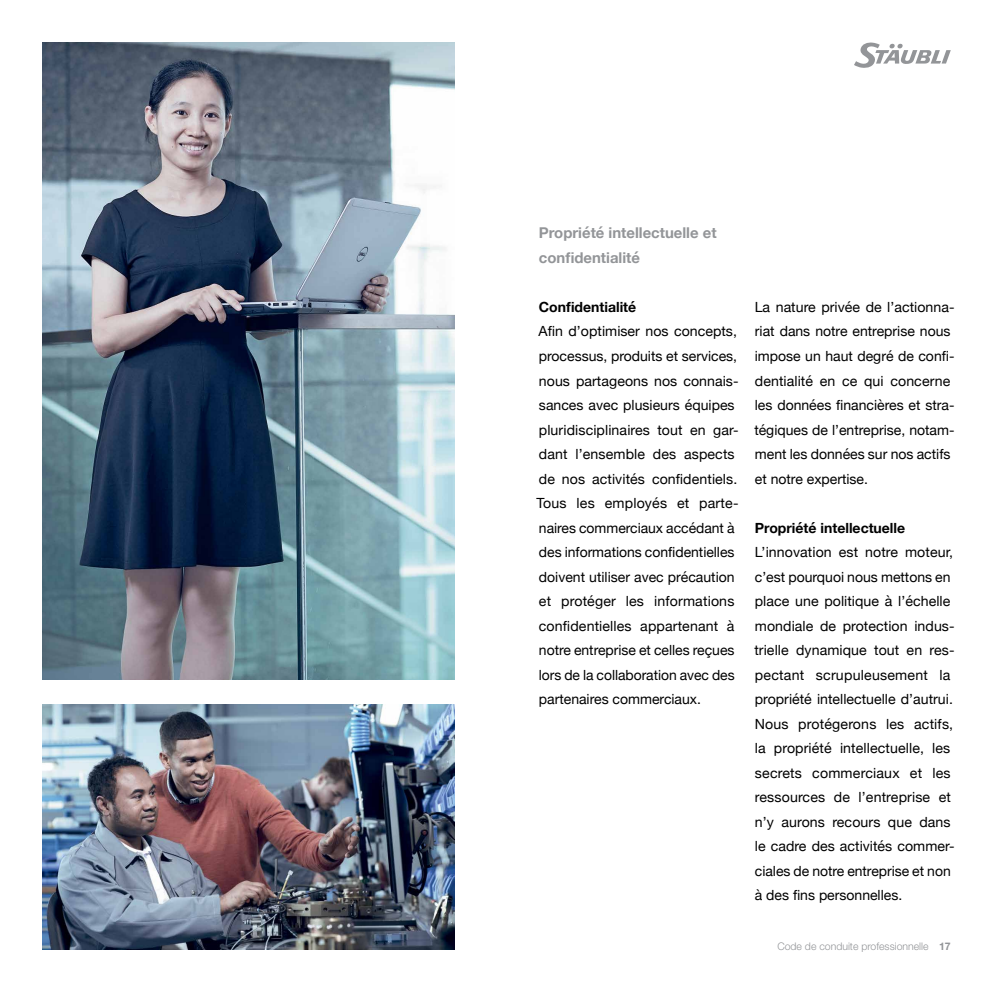
<style>
.page{position:relative;width:993px;height:993px;background:#fff}
.page>*{position:absolute;margin:0;border:0;box-sizing:border-box;transform-origin:0 0}
.t1{font:700 14.88px/24.5px "Helvetica Neue";color:#939598}
.t2{font:14px/24.5px "Helvetica Neue";color:#000}
.t3{font:700 14px "Helvetica Neue";color:#000}
.t4{font:300 10.5px "Helvetica Neue LT Std";color:#939598}
.s1{font-weight:700}
</style>
<div class="page">
<img style="left:42px;top:704px;width:412px;height:245px">
<img style="left:42px;top:42px;width:412px;height:637px">
<svg style="left:854px;top:42px;width:96px;height:26px"></svg>
<p class="t1" style="left:538px;top:221px;width:179px">Propriété intellectuelle et confidentialité</p>
<p class="t3" style="left:538px;top:296px;width:99px">Confidentialité</p>
<p class="t2" style="left:536px;top:320px;width:204px">Afin d’optimiser nos concepts, processus, produits et services, nous partageons nos connais&shy;sances avec plusieurs équipes pluridisciplinaires tout en gar&shy;dant l’ensemble des aspects de nos activités confidentiels.<br>Tous les employés et parte&shy;naires commerciaux accédant à des informations confidentielles doivent utiliser avec précaution et protéger les informations confidentielles appartenant à notre entreprise et celles reçues lors de la collaboration avec des partenaires commerciaux.</p>
<p class="t2" style="left:754px;top:295px;width:202px">La nature privée de l’actionna&shy;riat dans notre entreprise nous impose un haut degré de confi&shy;dentialité en ce qui concerne les données financières et stra&shy;tégiques de l’entreprise, notam&shy;ment les données sur nos actifs et notre expertise.</p>
<p class="t3" style="left:754px;top:516px;width:152px">Propriété intellectuelle</p>
<p class="t2" style="left:754px;top:540px;width:202px">L’innovation est notre moteur, c’est pourquoi nous mettons en place une politique à l’échelle mondiale de protection indus&shy;trielle dynamique tout en res&shy;pectant scrupuleusement la propriété intellectuelle d’autrui.<br>Nous protégerons les actifs, la propriété intellectuelle, les secrets commerciaux et les ressources de l’entreprise et n’y aurons recours que dans le cadre des activités commer&shy;ciales de notre entreprise et non à des fins personnelles.</p>
<p class="t4" style="left:777px;top:939px;width:175px">Code de conduite professionnelle <span class="s1">17</span></p>
</div>
